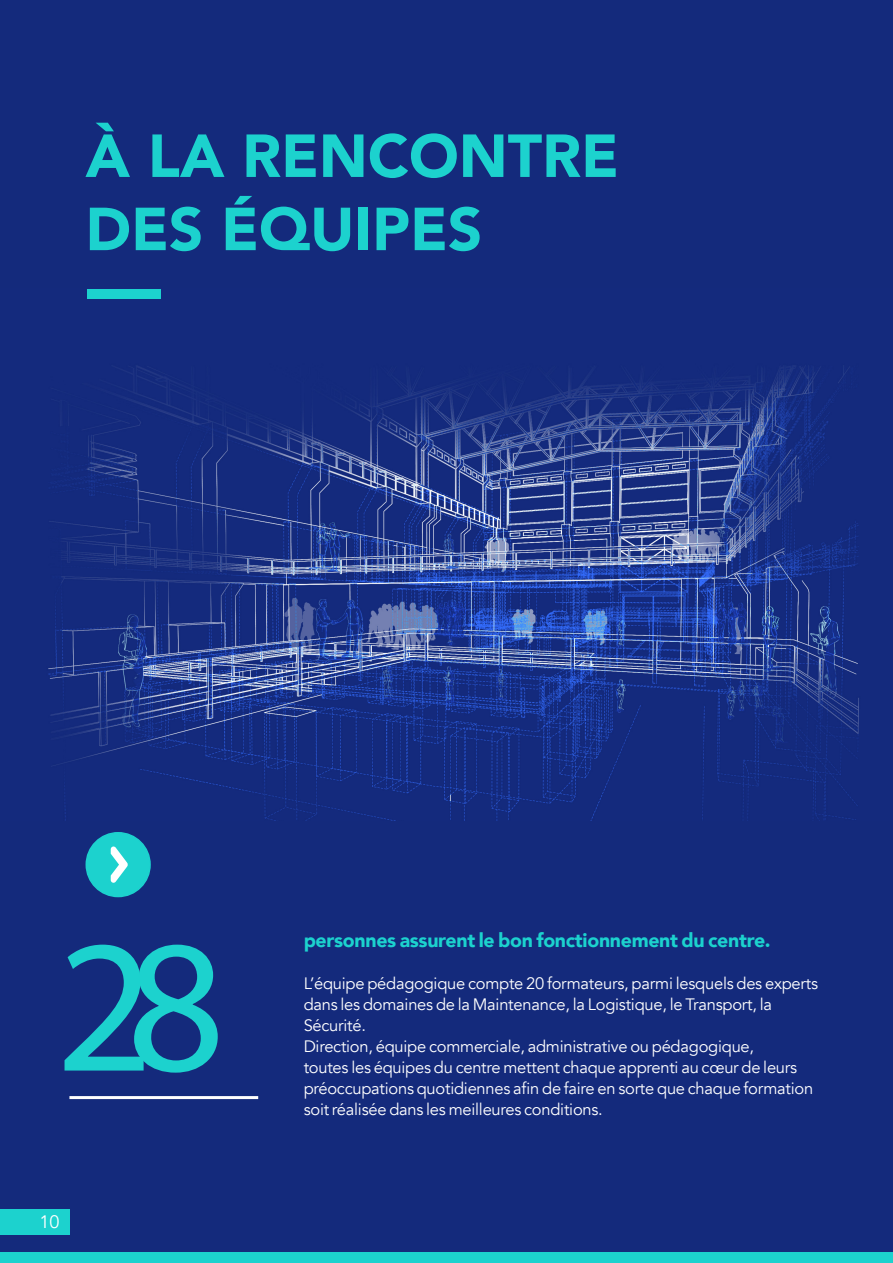
<style>
.page{position:relative;width:893px;height:1263px;background:#fff}
.page>*{position:absolute;margin:0;border:0;box-sizing:border-box;transform-origin:0 0}
.t1{font:190.5px "Myriad Pro";color:#1cd2ce}
.t2{font:900 60px "Avenir";color:#1cd2ce}
.t3{font:900 19.5px "Avenir";letter-spacing:-.015em;color:#1cd2ce}
.t4{font:18px "Avenir";color:#fff}
.t5{font:16.5px/21px "Avenir";letter-spacing:-.015em;color:#fff}
</style>
<div class="page">
<div style="left:0;top:0;width:893px;height:918px;background:#142a7c"></div>
<img style="left:48px;top:289px;width:811px;height:532px">
<div style="left:0;top:821px;width:893px;height:431px;background:#142a7c"></div>
<div style="left:0;top:1252px;width:893px;height:11px;background:#1cd2ce"></div>
<div style="left:86px;top:833px;width:64px;height:63px;background:#1cd2ce;border-radius:50%"></div>
<div style="left:86px;top:832px;width:65px;height:65px;border:2px solid #1cd2ce;border-radius:50%"></div>
<svg style="left:111px;top:846px;width:17px;height:37px"></svg>
<div style="left:88px;top:289px;width:73px;height:10px;background:#1cd2ce"></div>
<hr style="left:69px;top:1096px;width:189px;height:3px;background:#fff">
<div style="left:0;top:1209px;width:69px;height:25px;background:#1cd2ce"></div>
<p class="t2" style="left:86px;top:105px;width:535px">À LA RENCONTRE</p>
<p class="t2" style="left:86px;top:178px;width:398px">DES ÉQUIPES</p>
<p class="t1" style="left:56px;top:889px;width:170px">28</p>
<p class="t4" style="left:39px;top:1211px;width:22px">10</p>
<p class="t3" style="left:304px;top:923px;width:469px">personnes assurent le bon fonctionnement du centre.</p>
<p class="t5" style="left:304px;top:973px;width:516px">L’équipe pédagogique compte 20 formateurs, parmi lesquels des experts dans les domaines de la Maintenance, la Logistique, le Transport, la<br>Sécurité.</p>
<p class="t5" style="left:304px;top:1036px;width:511px">Direction, équipe commerciale, administrative ou pédagogique,<br>toutes les équipes du centre mettent chaque apprenti au cœur de leurs préoccupations quotidiennes afin de faire en sorte que chaque formation soit réalisée dans les meilleures conditions.</p>
</div>
